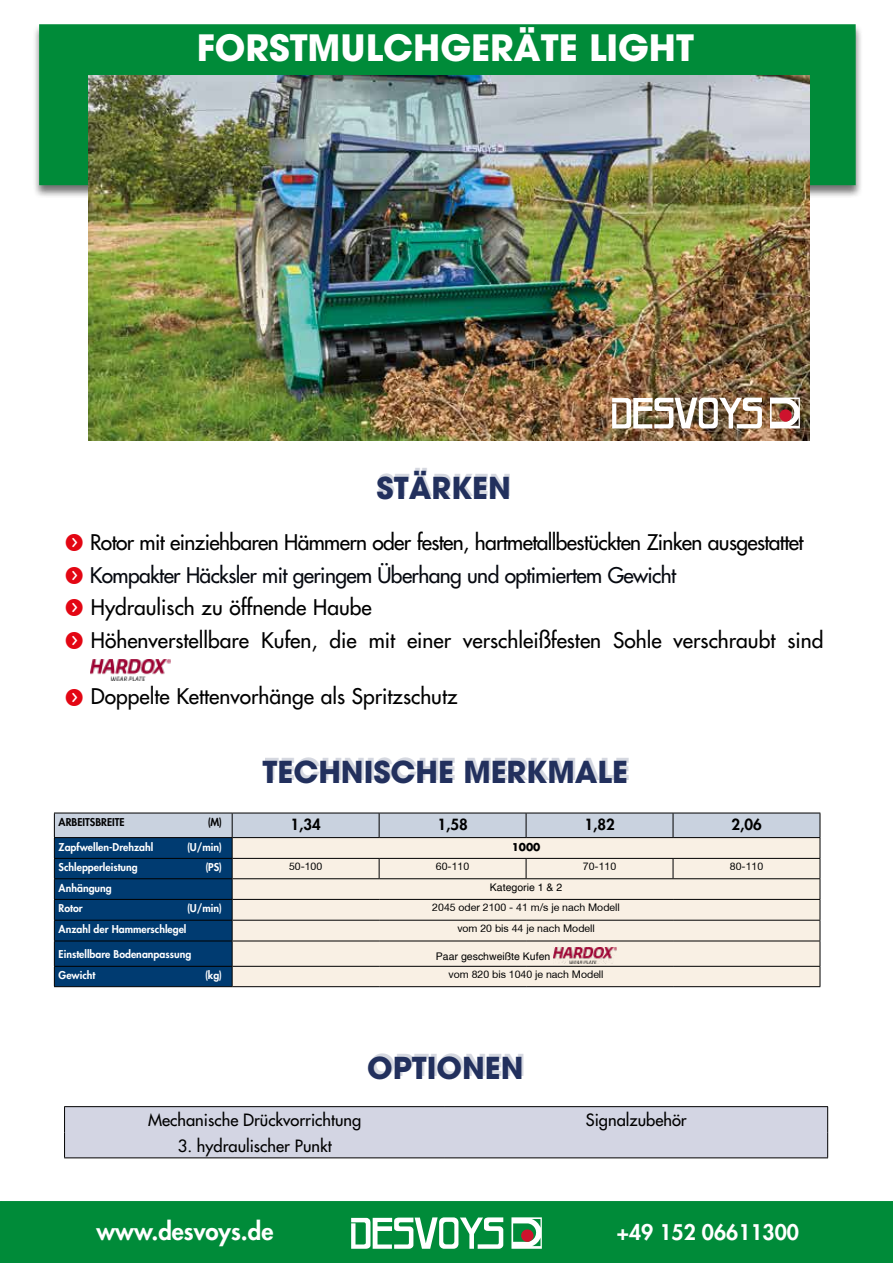
<style>
.page{position:relative;width:893px;height:1263px;background:#fff}
.page>*{position:absolute;margin:0;border:0;box-sizing:border-box;transform-origin:0 0}
.t1{font:700 36px "Avant Garde LT";color:#fff}
.t2{font:700 30px "Avant Garde LT";color:#22305d}
.t3{font:800 24px "Futura Std";color:#fff}
.t4{font:500 21px/32.5px "Futura Std";letter-spacing:-.015em;color:#000}
.t5{font:800 21px "Futura Std";color:#fff}
.t6{font:500 16.5px "Futura Std";color:#000}
.t7{font:800 15px "Futura Std";color:#000}
.t8{font:800 10.5px "Futura Std";color:#fff}
.t9{font:10.5px "Helvetica Neue";color:#000}
.t10{font:10.5px "Helvetica";color:#000}
.t11{font:800 10.5px "Futura Std";color:#020203}
.t12{font:700 10.5px "Futura Std";color:#000}
.s1{font-family:"Button Bonus Circle Negative";font-weight:400;color:#e30613}
.s2{color:#070a11}
</style>
<div class="page">
<div style="left:1px;top:1202px;width:891px;height:60px;background:#008b39"></div>
<div style="left:0;top:1201px;width:893px;height:62px;border:2px solid #008b39"></div>
<div style="left:32px;top:24px;width:831px;height:175px;background:#000;opacity:.55"></div>
<div style="left:39px;top:24px;width:817px;height:161px;background:#008b39;border:2px solid #008b39"></div>
<img style="left:91px;top:660px;width:79px;height:20px">
<svg style="left:351px;top:1217px;width:152px;height:32px"></svg>
<svg style="left:511px;top:1217px;width:31px;height:32px"></svg>
<div style="left:521px;top:1229px;width:13px;height:13px;background:#ce132d;border-radius:50%"></div>
<hr style="left:64px;top:1106px;width:381px;height:1px;background:#000">
<hr style="left:445px;top:1106px;width:383px;height:1px;background:#000">
<div style="left:64px;top:1107px;width:764px;height:50px;background:#d3d5e3"></div>
<hr style="left:64px;top:1157px;width:381px;height:1px;background:#000">
<hr style="left:445px;top:1157px;width:383px;height:1px;background:#000">
<svg style="left:54px;top:813px;width:767px;height:174px;background:#b6bdc2"></svg>
<hr style="left:54px;top:986px;width:178px;height:1px;background:#000">
<hr style="left:232px;top:986px;width:147px;height:1px;background:#000">
<hr style="left:379px;top:986px;width:147px;height:1px;background:#000">
<hr style="left:526px;top:986px;width:147px;height:1px;background:#000">
<hr style="left:673px;top:986px;width:147px;height:1px;background:#000">
<img style="left:553px;top:947px;width:63px;height:16px">
<img style="left:88px;top:75px;width:721px;height:365px">
<img style="left:612px;top:398px;width:150px;height:30px">
<svg style="left:770px;top:398px;width:30px;height:30px"></svg>
<div style="left:779px;top:409px;width:13px;height:13px;background:#ce132d;border-radius:50%"></div>
<h1 class="t1" style="left:197px;top:25px;width:499px">FORSTMULCHGERÄTE LIGHT</h1>
<h2 class="t2" style="left:378px;top:465px;width:136px">STÄRKEN</h2>
<p class="t4" style="left:64px;top:526px;width:761px"><span class="s1">f</span> Rotor mit einziehbaren Hämmern oder festen, hartmetallbestückten Zinken ausgestattet <span class="s1">f</span> <span class="s2">Kompakter Häcksler mit geringem Überhang und optimiertem Gewicht<br></span><span class="s1">f</span> Hydraulisch zu öffnende Haube<br><span class="s1">f</span> Höhenverstellbare Kufen, die mit einer verschleißfesten Sohle verschraubt sind</p>
<p class="t4" style="left:64px;top:680px;width:395px"><span class="s1">f</span> Doppelte Kettenvorhänge als Spritzschutz</p>
<h2 class="t2" style="left:265px;top:749px;width:367px">TECHNISCHE MERKMALE</h2>
<p class="t11" style="left:59px;top:815px;width:68px">ARBEITSBREITE</p>
<p class="t11" style="left:208px;top:815px;width:16px">(M)</p>
<p class="t7" style="left:290px;top:815px;width:32px">1,34</p>
<p class="t7" style="left:437px;top:815px;width:32px">1,58</p>
<p class="t7" style="left:584px;top:815px;width:32px">1,82</p>
<p class="t7" style="left:731px;top:815px;width:32px">2,06</p>
<p class="t8" style="left:59px;top:840px;width:96px">Zapfwellen-Drehzahl</p>
<p class="t8" style="left:187px;top:840px;width:37px">(U/min)</p>
<p class="t12" style="left:512px;top:839px;width:30px">1000</p>
<p class="t8" style="left:59px;top:861px;width:81px">Schlepperleistung</p>
<p class="t8" style="left:205px;top:861px;width:18px">(PS)</p>
<p class="t9" style="left:289px;top:862px;width:35px">50-100</p>
<p class="t9" style="left:436px;top:862px;width:35px">60-110</p>
<p class="t9" style="left:583px;top:862px;width:35px">70-110</p>
<p class="t9" style="left:730px;top:862px;width:35px">80-110</p>
<p class="t8" style="left:59px;top:881px;width:55px">Anhängung</p>
<p class="t10" style="left:490px;top:882px;width:74px">Kategorie 1 &amp; 2</p>
<p class="t8" style="left:59px;top:902px;width:26px">Rotor</p>
<p class="t8" style="left:187px;top:902px;width:37px">(U/min)</p>
<p class="t9" style="left:432px;top:903px;width:189px">2045 oder 2100 - 41 m/s je nach Modell</p>
<p class="t8" style="left:59px;top:922px;width:129px">Anzahl der Hammerschlegel</p>
<p class="t9" style="left:457px;top:923px;width:139px">vom 20 bis 44 je nach Modell</p>
<p class="t8" style="left:59px;top:947px;width:134px">Einstellbare Bodenanpassung</p>
<p class="t10" style="left:436px;top:952px;width:116px">Paar geschweißte Kufen</p>
<p class="t8" style="left:59px;top:969px;width:38px">Gewicht</p>
<p class="t8" style="left:205px;top:969px;width:19px">(kg)</p>
<p class="t9" style="left:449px;top:970px;width:157px">vom 820 bis 1040 je nach Modell</p>
<h2 class="t2" style="left:370px;top:1045px;width:158px">OPTIONEN</h2>
<p class="t6" style="left:148px;top:1110px;width:215px">Mechanische Drückvorrichtung</p>
<p class="t6" style="left:586px;top:1110px;width:102px">Signalzubehör</p>
<p class="t6" style="left:178px;top:1135px;width:155px">3. hydraulischer Punkt</p>
<p class="t3" style="left:96px;top:1216px;width:178px">www.desvoys.de</p>
<p class="t5" style="left:617px;top:1218px;width:184px">+49 152 06611300</p>
</div>
